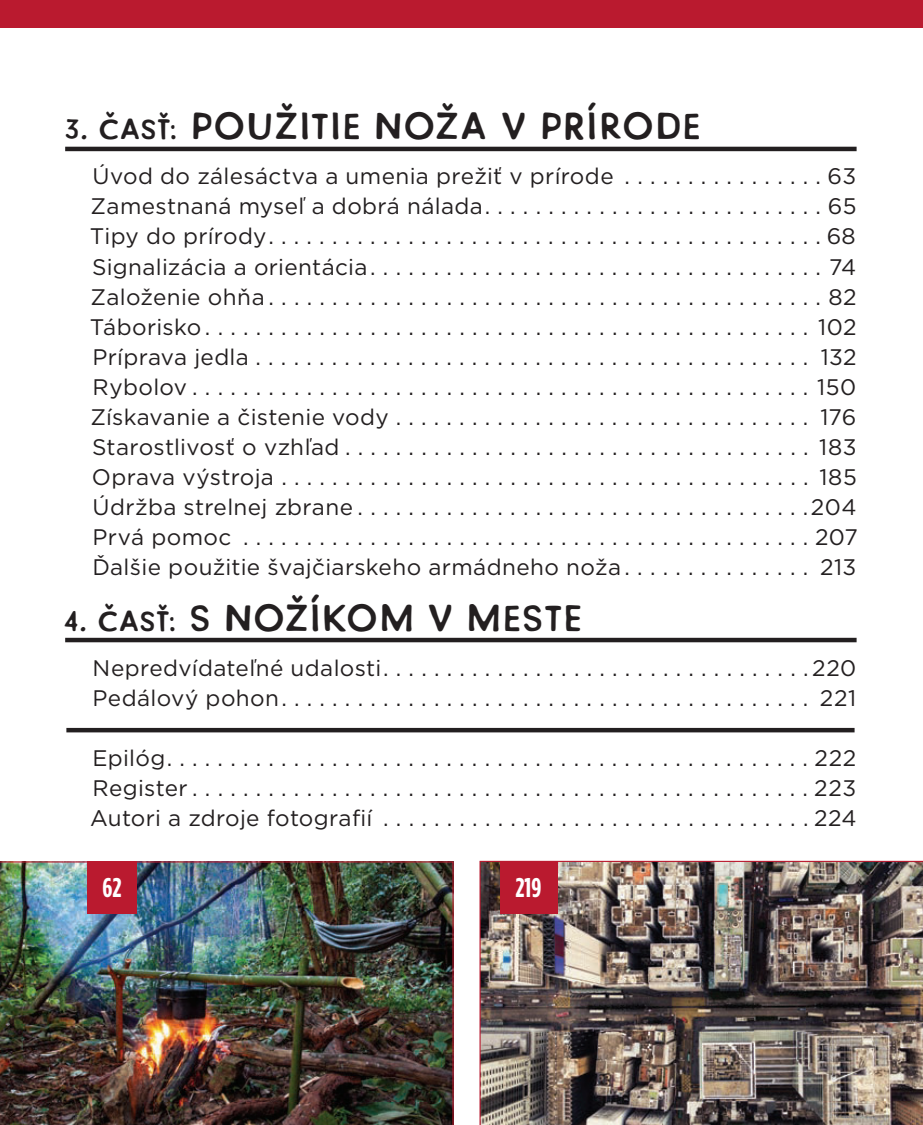
<style>
.page{position:relative;width:923px;height:1125px;background:#fff}
.page>*{position:absolute;margin:0;border:0;box-sizing:border-box;transform-origin:0 0}
.t1{font:38.25px "CA Postal";letter-spacing:.025em;color:#231f20}
.t2{font:700 27px "Gotham Condensed";color:#fff}
.t3{font:22.5px/29.9px "Gotham";letter-spacing:.015em;color:#231f20;text-align:justify}
.s1{font-size:29.25px}
</style>
<div class="page">
<div style="left:0;top:0;width:922px;height:28px;background:#ba1a2f"></div>
<img style="left:479px;top:861px;width:443px;height:264px">
<img style="left:0;top:861px;width:453px;height:264px">
<div style="left:88px;top:861px;width:49px;height:52px;background:#ba1a2f"></div>
<div style="left:500px;top:861px;width:57px;height:52px;background:#ba1a2f"></div>
<hr style="left:65px;top:147px;width:791px;height:4px;background:#231f20">
<hr style="left:65px;top:638px;width:791px;height:4px;background:#231f20">
<hr style="left:66px;top:728px;width:788px;height:4px;background:#231f20">
<h1 class="t1" style="left:64px;top:112px;width:638px"><span class="s1">3. ČASŤ:</span> POUŽITIE NOŽA V PRÍRODE</h1>
<p class="t3" style="left:90px;top:163px;width:769px">Úvod do zálesáctva a umenia prežiť v prírode . . . . . . . . . . . . . . . . 63<br>Zamestnaná myseľ a dobrá nálada . . . . . . . . . . . . . . . . . . . . . . . . . . . 65<br>Tipy do prírody . . . . . . . . . . . . . . . . . . . . . . . . . . . . . . . . . . . . . . . . . . . . 68<br>Signalizácia a orientácia . . . . . . . . . . . . . . . . . . . . . . . . . . . . . . . . . . . . 74<br>Založenie ohňa . . . . . . . . . . . . . . . . . . . . . . . . . . . . . . . . . . . . . . . . . . . . 82<br>Táborisko . . . . . . . . . . . . . . . . . . . . . . . . . . . . . . . . . . . . . . . . . . . . . . . . 102<br>Príprava jedla . . . . . . . . . . . . . . . . . . . . . . . . . . . . . . . . . . . . . . . . . . . . 132<br>Rybolov . . . . . . . . . . . . . . . . . . . . . . . . . . . . . . . . . . . . . . . . . . . . . . . . . 150<br>Získavanie a čistenie vody . . . . . . . . . . . . . . . . . . . . . . . . . . . . . . . . . 176<br>Starostlivosť o vzhľad . . . . . . . . . . . . . . . . . . . . . . . . . . . . . . . . . . . . . 183<br>Oprava výstroja . . . . . . . . . . . . . . . . . . . . . . . . . . . . . . . . . . . . . . . . . . 185<br>Údržba strelnej zbrane . . . . . . . . . . . . . . . . . . . . . . . . . . . . . . . . . . . .204<br>Prvá pomoc . . . . . . . . . . . . . . . . . . . . . . . . . . . . . . . . . . . . . . . . . . . . . 207<br>Ďalšie použitie švajčiarskeho armádneho noža . . . . . . . . . . . . . . . 213</p>
<h1 class="t1" style="left:63px;top:604px;width:520px"><span class="s1">4. ČASŤ:</span> S NOŽÍKOM V MESTE</h1>
<p class="t3" style="left:93px;top:654px;width:765px">Nepredvídateľné udalosti . . . . . . . . . . . . . . . . . . . . . . . . . . . . . . . . . . 220<br>Pedálový pohon . . . . . . . . . . . . . . . . . . . . . . . . . . . . . . . . . . . . . . . . . . 221</p>
<p class="t3" style="left:90px;top:744px;width:768px">Epilóg . . . . . . . . . . . . . . . . . . . . . . . . . . . . . . . . . . . . . . . . . . . . . . . . . . . 222<br>Register . . . . . . . . . . . . . . . . . . . . . . . . . . . . . . . . . . . . . . . . . . . . . . . . . 223<br>Autori a zdroje fotografií . . . . . . . . . . . . . . . . . . . . . . . . . . . . . . . . . . 224</p>
<p class="t2" style="left:102px;top:877px;width:20px">62</p>
<p class="t2" style="left:515px;top:877px;width:27px">219</p>
</div>
